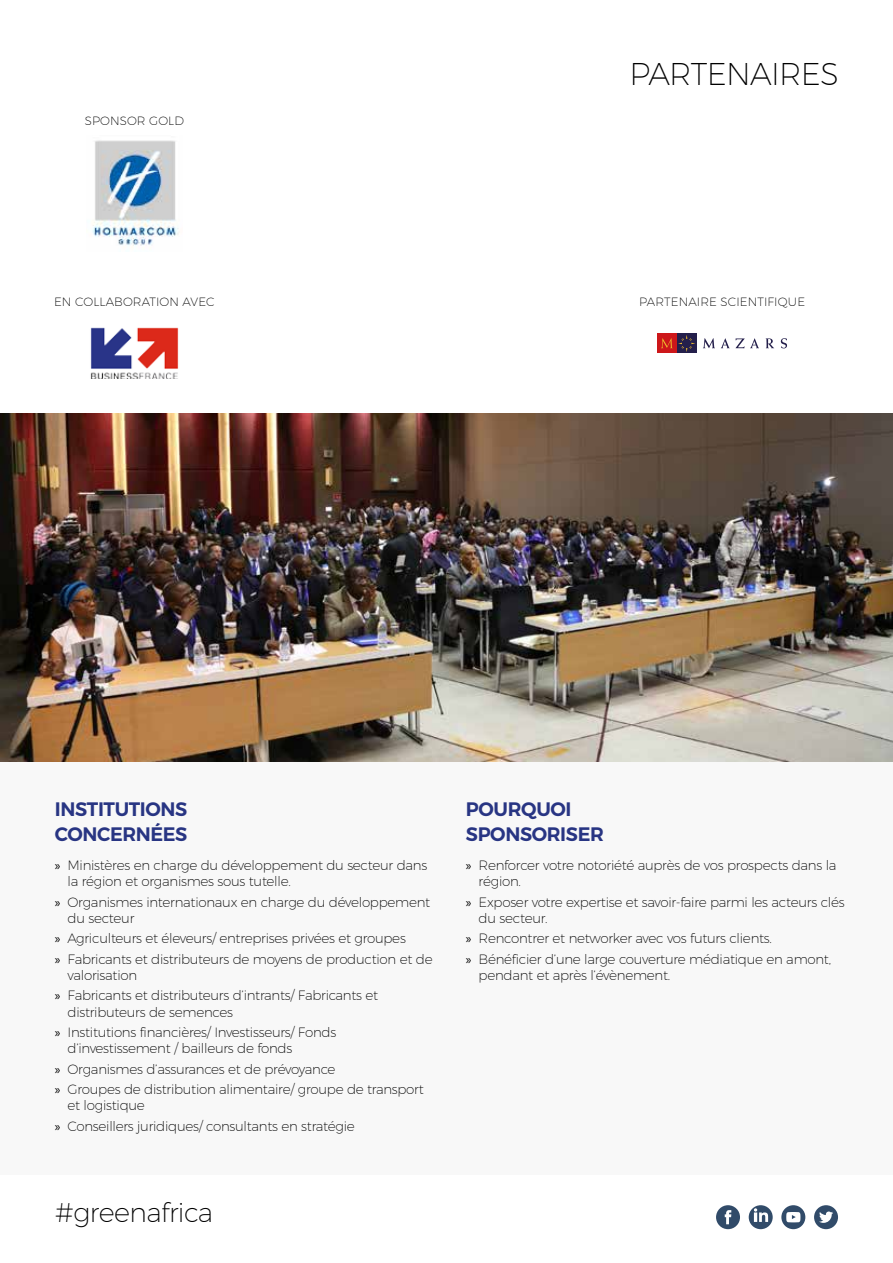
<style>
.page{position:relative;width:893px;height:1263px;background:#fff}
.page>*{position:absolute;margin:0;border:0;box-sizing:border-box;transform-origin:0 0}
.t1{font:200 31.5px "Montserrat";letter-spacing:-.02em;color:#000}
.t2{font:200 27px "Montserrat";letter-spacing:-.02em;color:#000}
.t3{font:600 19.5px/25.5px "Montserrat";letter-spacing:-.02em;color:#283583}
.t4{font:200 13.5px/20.4px "Montserrat";letter-spacing:-.02em;color:#000}
.t5{font:200 12px "Montserrat";letter-spacing:.01em;color:#000}
.s1{font-family:"Myriad Pro";font-weight:400}
</style>
<div class="page">
<div style="left:0;top:741px;width:893px;height:434px;background:#f8f8f8"></div>
<div style="left:716px;top:1205px;width:24px;height:24px;background:#314b69;border-radius:50%"></div>
<svg style="left:725px;top:1210px;width:6px;height:14px"></svg>
<div style="left:781px;top:1205px;width:24px;height:24px;background:#314b69;border-radius:50%"></div>
<svg style="left:786px;top:1212px;width:14px;height:10px"></svg>
<div style="left:749px;top:1205px;width:24px;height:24px;background:#314b69;border-radius:50%"></div>
<svg style="left:754px;top:1208px;width:14px;height:14px"></svg>
<div style="left:814px;top:1205px;width:24px;height:24px;background:#314b69;border-radius:50%"></div>
<svg style="left:819px;top:1211px;width:14px;height:12px"></svg>
<div style="left:657px;top:334px;width:20px;height:19px;background:#cd171a"></div>
<div style="left:677px;top:334px;width:19px;height:19px;background:#241f4b"></div>
<svg style="left:703px;top:338px;width:12px;height:10px"></svg>
<svg style="left:781px;top:338px;width:6px;height:10px"></svg>
<svg style="left:721px;top:338px;width:38px;height:10px"></svg>
<svg style="left:766px;top:338px;width:8px;height:10px"></svg>
<svg style="left:661px;top:335px;width:34px;height:17px"></svg>
<img style="left:90px;top:328px;width:89px;height:51px">
<img style="left:0;top:414px;width:893px;height:348px">
<img style="left:92px;top:140px;width:87px;height:108px">
<p class="t5" style="left:85px;top:114px;width:101px">SPONSOR GOLD</p>
<p class="t5" style="left:54px;top:294px;width:162px">EN COLLABORATION AVEC</p>
<h1 class="t1" style="left:629px;top:54px;width:211px">PARTENAIRES</h1>
<p class="t5" style="left:639px;top:294px;width:167px">PARTENAIRE SCIENTIFIQUE</p>
<h3 class="t3" style="left:55px;top:796px;width:134px">INSTITUTIONS<br>CONCERNÉES</h3>
<p class="t4" style="left:68px;top:857px;width:361px;line-height:16.2px;text-indent:-13px"><span class="s1">»</span> Ministères en charge du développement du secteur dans la région et organismes sous tutelle.</p>
<p class="t4" style="left:68px;top:893px;width:364px;line-height:16.2px;text-indent:-13px"><span class="s1">»</span> Organismes internationaux en charge du développement du secteur</p>
<p class="t4" style="left:55px;top:928px;width:379px"><span class="s1">»</span> Agriculteurs et éleveurs/ entreprises privées et groupes<br><span class="s1">»</span> Fabricants et distributeurs de moyens de production et de</p>
<p class="t4" style="left:55px;top:965px;width:325px;text-indent:13px">valorisation<br><span class="s1">»</span> Fabricants et distributeurs d’intrants/ Fabricants et</p>
<p class="t4" style="left:55px;top:1001px;width:283px;text-indent:13px">distributeurs de semences<br><span class="s1">»</span> Institutions financières/ Investisseurs/ Fonds</p>
<p class="t4" style="left:55px;top:1038px;width:370px;text-indent:13px">d’investissement / bailleurs de fonds<br><span class="s1">»</span> Organismes d’assurances et de prévoyance<br><span class="s1">»</span> Groupes de distribution alimentaire/ groupe de transport</p>
<p class="t4" style="left:55px;top:1095px;width:301px;text-indent:13px">et logistique<br><span class="s1">»</span> Conseillers juridiques/ consultants en stratégie</p>
<h2 class="t2" style="left:55px;top:1196px;width:160px">#greenafrica</h2>
<h3 class="t3" style="left:466px;top:796px;width:139px">POURQUOI<br>SPONSORISER</h3>
<p class="t4" style="left:479px;top:857px;width:359px;line-height:16.2px;text-indent:-13px"><span class="s1">»</span> Renforcer votre notoriété auprès de vos prospects dans la région.</p>
<p class="t4" style="left:479px;top:893px;width:368px;line-height:16.2px;text-indent:-13px"><span class="s1">»</span> Exposer votre expertise et savoir-faire parmi les acteurs clés du secteur.</p>
<p class="t4" style="left:466px;top:928px;width:367px"><span class="s1">»</span> Rencontrer et networker avec vos futurs clients.<br><span class="s1">»</span> Bénéficier d’une large couverture médiatique en amont,</p>
<p class="t4" style="left:479px;top:965px;width:193px">pendant et après l’évènement.</p>
</div>
